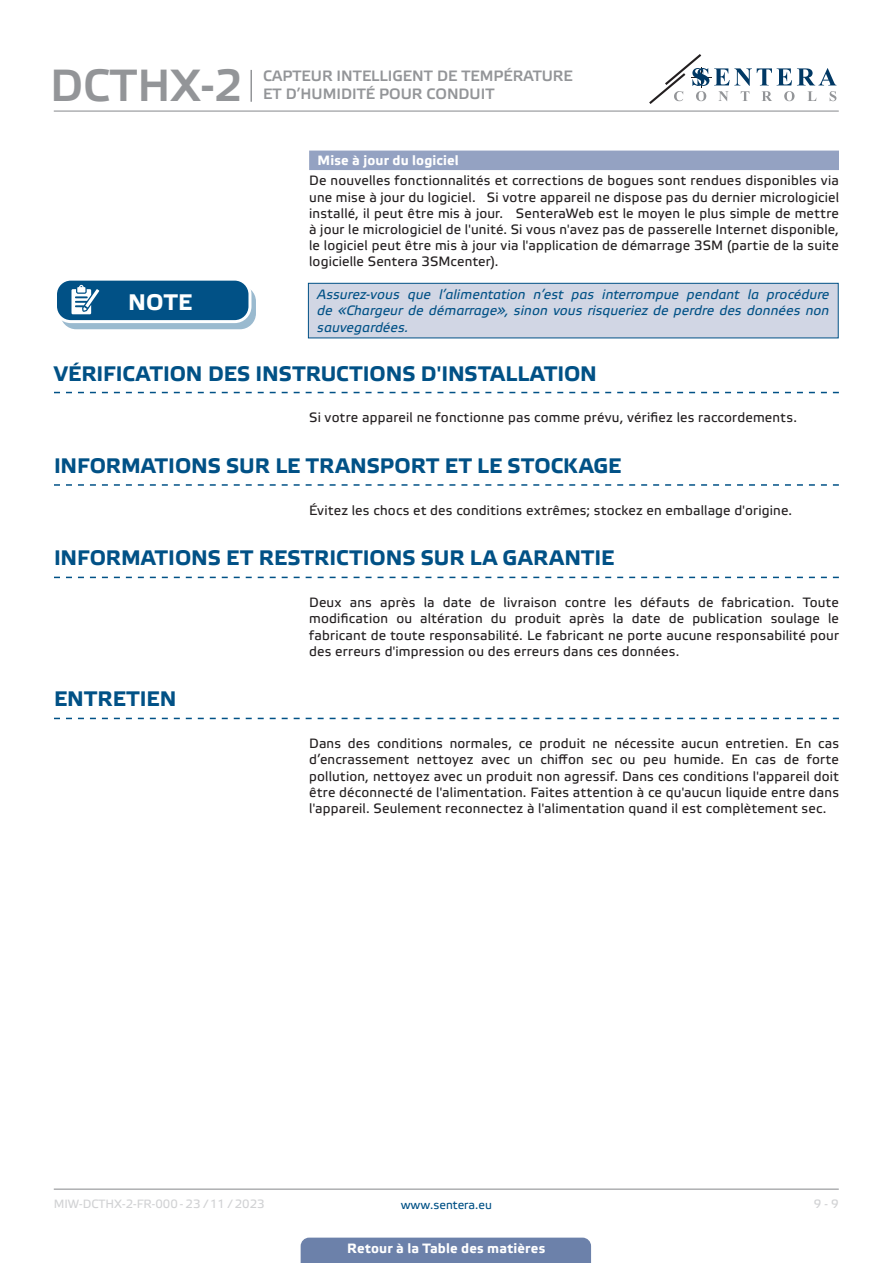
<style>
.page{position:relative;width:893px;height:1263px;background:#fff}
.page>*{position:absolute;margin:0;border:0;box-sizing:border-box;transform-origin:0 0}
.t1{font:45px "Etelka Medium Pro";color:#939598}
.t2{font:700 22.5px "Etelka Text Pro";color:#fff}
.t3{font:700 21px "Etelka Text Pro";letter-spacing:.005em;color:#015186}
.t4{font:15px/18px "Etelka Medium Pro";color:#939598}
.body{font:13.5px/16.2px "Etelka Text Pro";letter-spacing:.015em;color:#231f20;text-align:justify}
.attention{font:italic 13.5px/16.2px "Etelka Text Pro";letter-spacing:.01em;color:#015186;text-align:justify}
.Number-roman{font:700 13.5px "Etelka Text Pro";letter-spacing:.01em;color:#fff}
.t5{font:12px "Etelka Text Pro";color:#d1d2d4}
.t6{font:12px "Etelka Text Pro";color:#015186}
</style>
<div class="page">
<hr style="left:54px;top:111px;width:785px;height:1px;background:#939598">
<hr style="left:54px;top:1188px;width:785px;height:2px;background:#939598">
<svg style="left:649px;top:54px;width:187px;height:50px"></svg>
<div style="left:301px;top:1237px;width:290px;height:26px;background:#6c81aa"></div>
<hr style="left:250px;top:70px;width:2px;height:32px;background:#939598">
<div style="left:309px;top:151px;width:530px;height:19px;background:#94a2c2"></div>
<svg style="left:54px;top:392px;width:785px;height:1px"></svg>
<div style="left:61px;top:286px;width:194px;height:43px;background:#9abacf;border-radius:15px"></div>
<div style="left:60px;top:285px;width:196px;height:44px;border:1px solid #015186;border-radius:15px"></div>
<div style="left:56px;top:279px;width:194px;height:43px;background:#015186;border-radius:15px"></div>
<div style="left:54px;top:278px;width:197px;height:45px;border:3px solid #fff;border-radius:15px"></div>
<svg style="left:71px;top:285px;width:34px;height:37px"></svg>
<div style="left:308px;top:283px;width:530px;height:55px;background:#d1d6e4"></div>
<div style="left:308px;top:283px;width:531px;height:55px;border:1px solid #015186"></div>
<svg style="left:54px;top:484px;width:785px;height:2px"></svg>
<svg style="left:54px;top:577px;width:785px;height:1px"></svg>
<svg style="left:54px;top:718px;width:785px;height:1px"></svg>
<h1 class="t1" style="left:50px;top:61px;width:194px">DCTHX-2</h1>
<p class="t4" style="left:263px;top:67px;width:311px">CAPTEUR INTELLIGENT DE TEMPÉRATURE<br>ET D’HUMIDITÉ POUR CONDUIT</p>
<p class="Number-roman" style="left:318px;top:152px;width:143px">Mise à jour du logiciel</p>
<p class="body" style="left:309px;top:173px;width:531px">De nouvelles fonctionnalités et corrections de bogues sont rendues disponibles via une mise à jour du logiciel. Si votre appareil ne dispose pas du dernier micrologiciel installé, il peut être mis à jour. SenteraWeb est le moyen le plus simple de mettre à jour le micrologiciel de l'unité. Si vous n'avez pas de passerelle Internet disponible, le logiciel peut être mis à jour via l'application de démarrage 3SM (partie de la suite logicielle Sentera 3SMcenter).</p>
<p class="t2" style="left:128px;top:288px;width:65px">NOTE</p>
<p class="attention" style="left:317px;top:287px;width:514px">Assurez-vous que l’alimentation n’est pas interrompue pendant la procédure de «Chargeur de démarrage», sinon vous risqueriez de perdre des données non sauvegardées.</p>
<p class="t3" style="left:54px;top:360px;width:544px">VÉRIFICATION DES INSTRUCTIONS D'INSTALLATION</p>
<p class="body" style="left:309px;top:410px;width:489px">Si votre appareil ne fonctionne pas comme prévu, vérifiez les raccordements.</p>
<p class="t3" style="left:54px;top:452px;width:569px">INFORMATIONS SUR LE TRANSPORT ET LE STOCKAGE</p>
<p class="body" style="left:309px;top:503px;width:484px">Évitez les chocs et des conditions extrêmes; stockez en emballage d'origine.</p>
<p class="t3" style="left:54px;top:545px;width:562px">INFORMATIONS ET RESTRICTIONS SUR LA GARANTIE</p>
<p class="body" style="left:309px;top:595px;width:531px">Deux ans après la date de livraison contre les défauts de fabrication. Toute modification ou altération du produit après la date de publication soulage le fabricant de toute responsabilité. Le fabricant ne porte aucune responsabilité pour des erreurs d'impression ou des erreurs dans ces données.</p>
<p class="t3" style="left:54px;top:686px;width:124px">ENTRETIEN</p>
<p class="body" style="left:309px;top:736px;width:531px">Dans des conditions normales, ce produit ne nécessite aucun entretien. En cas d’encrassement nettoyez avec un chiffon sec ou peu humide. En cas de forte pollution, nettoyez avec un produit non agressif. Dans ces conditions l'appareil doit être déconnecté de l'alimentation. Faites attention à ce qu'aucun liquide entre dans l'appareil. Seulement reconnectez à l'alimentation quand il est complètement sec.</p>
<p class="t5" style="left:54px;top:1197px;width:212px">MIW-DCTHX-2-FR-000 - 23 / 11 / 2023</p>
<p class="t6" style="left:401px;top:1198px;width:93px">www.sentera.eu</p>
<p class="t5" style="left:814px;top:1197px;width:27px">9 - 9</p>
<p class="Number-roman" style="left:347px;top:1239px;width:200px">Retour à la Table des matières</p>
</div>
